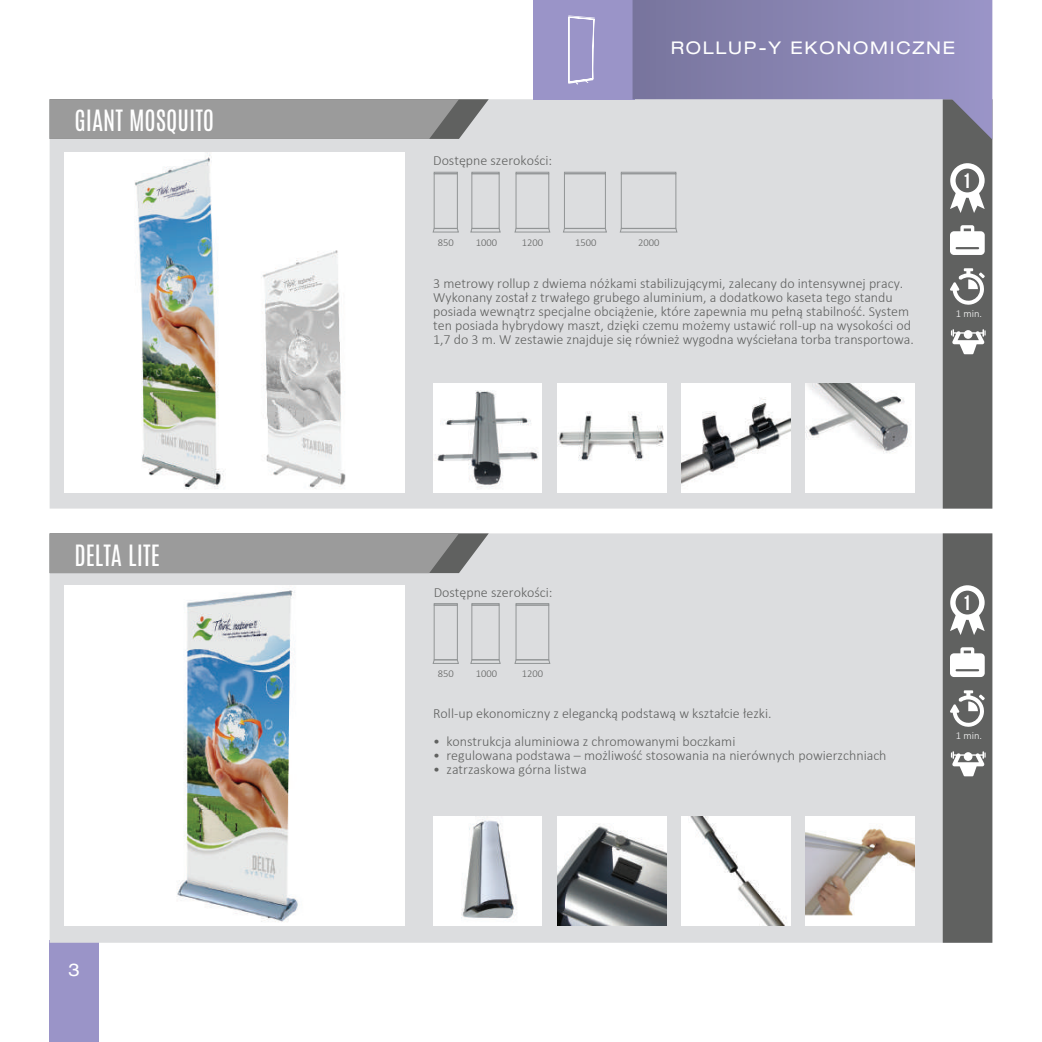
<style>
.page{position:relative;width:1042px;height:1042px;background:#fff}
.page>*{position:absolute;margin:0;border:0;box-sizing:border-box;transform-origin:0 0}
.t1{font:24.5px "Antonio";color:#fff}
.t2{font:21px "Bebas Neue";color:#fff}
.t3{font:expanded 17.5px "Helvetica Neue LT Pro";letter-spacing:.1em;color:#fff}
.t4{font:300 14px/14px "Calibri";color:#606160}
.t5{font:300 10.5px "Calibri";color:#606160}
.t6{font:300 10.5px "Calibri";color:#fff}
</style>
<div class="page">
<div style="left:50px;top:940px;width:49px;height:102px;background:#9a94c8"></div>
<div style="left:50px;top:533px;width:893px;height:410px;background:#dcdddf"></div>
<div style="left:50px;top:99px;width:893px;height:409px;background:#dcdddf"></div>
<svg style="left:50px;top:99px;width:439px;height:40px;background:#999"></svg>
<svg style="left:50px;top:533px;width:439px;height:40px;background:#999"></svg>
<div style="left:533px;top:0;width:102px;height:99px;background:#9a94c8"></div>
<svg style="left:632px;top:0;width:360px;height:140px;background:#9e9bbd"></svg>
<svg style="left:568px;top:15px;width:27px;height:70px"></svg>
<img style="left:65px;top:152px;width:339px;height:340px">
<div style="left:471px;top:173px;width:28px;height:56px;border:1px solid #929596"></div>
<div style="left:471px;top:172px;width:28px;height:2px;border:1px solid #929596"></div>
<svg style="left:470px;top:228px;width:31px;height:5px"></svg>
<div style="left:515px;top:173px;width:34px;height:56px;border:1px solid #929596"></div>
<div style="left:515px;top:172px;width:34px;height:2px;border:1px solid #929596"></div>
<svg style="left:514px;top:228px;width:37px;height:5px"></svg>
<div style="left:564px;top:173px;width:42px;height:56px;border:1px solid #929596"></div>
<div style="left:564px;top:172px;width:42px;height:2px;border:1px solid #929596"></div>
<svg style="left:562px;top:228px;width:45px;height:5px"></svg>
<div style="left:621px;top:173px;width:55px;height:56px;border:1px solid #929596"></div>
<div style="left:621px;top:172px;width:55px;height:2px;border:1px solid #929596"></div>
<svg style="left:619px;top:228px;width:59px;height:5px"></svg>
<div style="left:434px;top:173px;width:24px;height:56px;border:1px solid #929596"></div>
<div style="left:434px;top:172px;width:24px;height:2px;border:1px solid #929596"></div>
<svg style="left:432px;top:228px;width:27px;height:5px"></svg>
<img style="left:681px;top:383px;width:109px;height:109px">
<img style="left:433px;top:383px;width:109px;height:109px">
<img style="left:557px;top:383px;width:109px;height:109px">
<img style="left:806px;top:383px;width:108px;height:109px">
<img style="left:65px;top:585px;width:339px;height:340px">
<div style="left:471px;top:605px;width:28px;height:55px;border:1px solid #929596"></div>
<div style="left:471px;top:603px;width:28px;height:2px;border:1px solid #929596"></div>
<svg style="left:470px;top:659px;width:31px;height:5px"></svg>
<div style="left:515px;top:605px;width:34px;height:55px;border:1px solid #929596"></div>
<div style="left:515px;top:603px;width:34px;height:2px;border:1px solid #929596"></div>
<svg style="left:514px;top:659px;width:37px;height:5px"></svg>
<div style="left:434px;top:605px;width:24px;height:55px;border:1px solid #929596"></div>
<div style="left:434px;top:603px;width:24px;height:2px;border:1px solid #929596"></div>
<svg style="left:432px;top:659px;width:27px;height:5px"></svg>
<img style="left:433px;top:816px;width:109px;height:109px">
<img style="left:557px;top:816px;width:109px;height:109px">
<img style="left:681px;top:816px;width:109px;height:109px">
<img style="left:806px;top:816px;width:108px;height:109px">
<svg style="left:943px;top:99px;width:49px;height:409px;background:#767678"></svg>
<svg style="left:943px;top:533px;width:49px;height:410px;background:#747474"></svg>
<h1 class="t1" style="left:74px;top:103px;width:141px">GIANT MOSQUITO</h1>
<h1 class="t1" style="left:74px;top:537px;width:87px">DELTA LITE</h1>
<p class="t3" style="left:69px;top:960px;width:13px">3</p>
<p class="t3" style="left:671px;top:38px;width:286px">ROLLUP-Y EKONOMICZNE</p>
<p class="t4" style="left:433px;top:154px;width:120px">Dostępne szerokości:</p>
<p class="t5" style="left:438px;top:236px;width:17px">850</p>
<p class="t5" style="left:476px;top:236px;width:23px">1000</p>
<p class="t5" style="left:522px;top:236px;width:23px">1200</p>
<p class="t5" style="left:575px;top:236px;width:23px">1500</p>
<p class="t5" style="left:638px;top:236px;width:23px">2000</p>
<h2 class="t2" style="left:962px;top:169px;width:10px">1</h2>
<p class="t4" style="left:433px;top:276px;width:482px">3 metrowy rollup z dwiema nóżkami stabilizującymi, zalecany do intensywnej pracy.<br>Wykonany został z trwałego grubego aluminium, a dodatkowo kaseta tego standu posiada wewnątrz specjalne obciążenie, które zapewnia mu pełną stabilność. System ten posiada hybrydowy maszt, dzięki czemu możemy ustawić roll-up na wysokości od 1,7 do 3 m. W zestawie znajduje się również wygodna wyściełana torba transportowa.</p>
<p class="t6" style="left:955px;top:307px;width:28px">1 min.</p>
<p class="t4" style="left:434px;top:585px;width:120px">Dostępne szerokości:</p>
<p class="t5" style="left:438px;top:667px;width:17px">850</p>
<p class="t5" style="left:476px;top:667px;width:23px">1000</p>
<p class="t5" style="left:522px;top:667px;width:23px">1200</p>
<p class="t4" style="left:433px;top:706px;width:340px">Roll-up ekonomiczny z elegancką podstawą w kształcie łezki.</p>
<p class="t4" style="left:433px;top:734px;width:304px">• konstrukcja aluminiowa z chromowanymi boczkami</p>
<p class="t4" style="left:433px;top:748px;width:455px">• regulowana podstawa – możliwość stosowania na nierównych powierzchniach</p>
<p class="t4" style="left:433px;top:762px;width:155px">• zatrzaskowa górna listwa</p>
<h2 class="t2" style="left:962px;top:591px;width:10px">1</h2>
<p class="t6" style="left:955px;top:729px;width:28px">1 min.</p>
</div>
